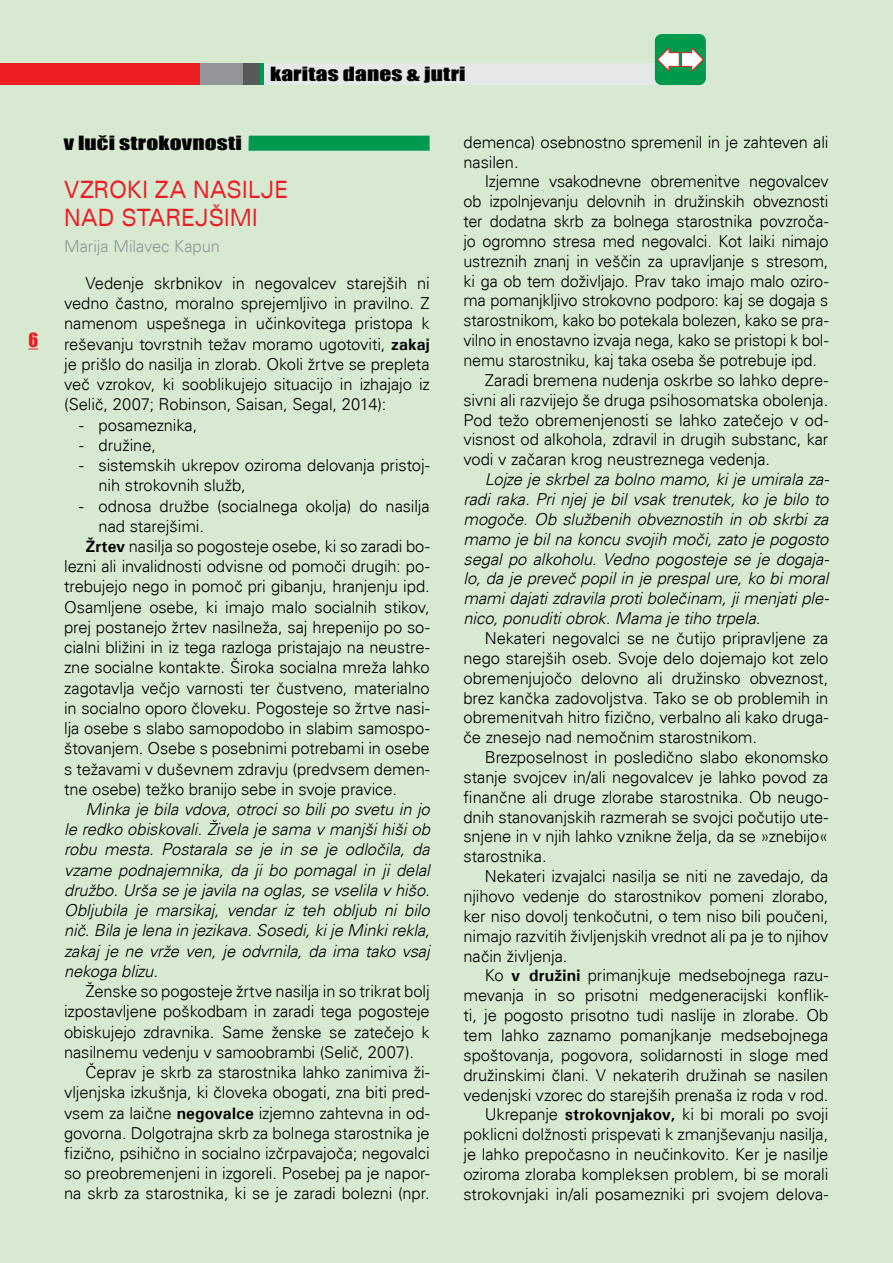
<style>
.page{position:relative;width:893px;height:1263px;background:#d8e9d2}
.page>*{position:absolute;margin:0;border:0;box-sizing:border-box;transform-origin:0 0}
.t1{font:expanded 24px "Univers";letter-spacing:.01em;color:#ed1d24;scale:.78 1}
.t2{font:18px "Impact";letter-spacing:.005em;color:#000;scale:1.3 1}
.t3{font:18px "Impact";color:#ed1d24}
.t4{font:300 16.5px/19.8px "Univers";letter-spacing:-.005em;color:#000;text-align:justify}
.t5{font:italic 300 16.5px/20.2px "Univers";letter-spacing:-.005em;color:#000;text-align:justify}
.t6{font:300 16.5px "Univers";letter-spacing:-.005em;color:#939598}
.s1{font-weight:700}
</style>
<div class="page">
<div style="left:0;top:64px;width:668px;height:21px;background:#e6e7e8"></div>
<div style="left:0;top:64px;width:259px;height:21px;background:#58595b"></div>
<div style="left:0;top:64px;width:242px;height:21px;background:#939598"></div>
<div style="left:0;top:64px;width:200px;height:21px;background:#ed1d24"></div>
<div style="left:655px;top:34px;width:51px;height:51px;background:#009a4e;border-radius:7px"></div>
<svg style="left:656px;top:46px;width:48px;height:27px"></svg>
<div style="left:248px;top:136px;width:182px;height:15px;background:#009a4e"></div>
<p class="t3" style="left:29px;top:326px;width:11px">6</p>
<p class="t2" style="left:270px;top:60px;width:152px">karitas danes &amp; jutri</p>
<p class="t2" style="left:64px;top:129px;width:138px">v luči strokovnosti</p>
<h1 class="t1" style="left:64px;top:175px;width:74px">VZROKI</h1>
<h1 class="t1" style="left:155px;top:175px;width:128px">ZA NASILJE</h1>
<h1 class="t1" style="left:64px;top:203px;width:22px">NAD</h1>
<h1 class="t1" style="left:121px;top:203px;width:174px">STAREJ ŠIMI</h1>
<p class="t6" style="left:64px;top:236px;width:157px">Marija Milavec Kapun</p>
<p class="t4" style="left:64px;top:273px;width:367px;line-height:20.2px;text-indent:21px">Vedenje skrbnikov in negovalcev starejših ni vedno častno, moralno sprejemljivo in pravilno. Z namenom uspešnega in učinkovitega pristopa k reševanju tovrstnih težav moramo ugotoviti, <span class="s1">zakaj </span>je prišlo do nasilja in zlorab. Okoli žrtve se prepleta več vzrokov, ki sooblikujejo situacijo in izhajajo iz (Selič, 2007; Robinson, Saisan, Segal, 2014):</p>
<p class="t4" style="left:79px;top:415px;width:120px">- posameznika,</p>
<p class="t4" style="left:79px;top:435px;width:78px">- družine,</p>
<p class="t4" style="left:99px;top:455px;width:333px;line-height:20.2px;text-indent:-20px">- sistemskih ukrepov oziroma delovanja pristoj&shy;nih strokovnih služb,</p>
<p class="t4" style="left:79px;top:496px;width:352px">- odnosa družbe (socialnega okolja) do nasilja</p>
<p class="t4" style="left:99px;top:516px;width:107px">nad starejšimi.</p>
<p class="t4" style="left:85px;top:536px;width:346px"><span class="s1">Žrtev</span> nasilja so pogosteje osebe, ki so zaradi bo-</p>
<p class="t4" style="left:64px;top:556px;width:367px">lezni ali invalidnosti odvisne od pomoči drugih: po-</p>
<p class="t4" style="left:64px;top:577px;width:367px">trebujejo nego in pomoč pri gibanju, hranjenju ipd.</p>
<p class="t4" style="left:64px;top:597px;width:367px">Osamljene osebe, ki imajo malo socialnih stikov,</p>
<p class="t4" style="left:64px;top:617px;width:367px">prej postanejo žrtev nasilneža, saj hrepenijo po so-</p>
<p class="t4" style="left:64px;top:637px;width:367px">cialni bližini in iz tega razloga pristajajo na neustre-</p>
<p class="t4" style="left:64px;top:658px;width:367px">zne socialne kontakte. Široka socialna mreža lahko</p>
<p class="t4" style="left:64px;top:678px;width:367px">zagotavlja večjo varnosti ter čustveno, materialno</p>
<p class="t4" style="left:64px;top:698px;width:367px">in socialno oporo človeku. Pogosteje so žrtve nasi-</p>
<p class="t4" style="left:64px;top:718px;width:367px">lja osebe s slabo samopodobo in slabim samospo-</p>
<p class="t4" style="left:64px;top:739px;width:367px">štovanjem. Osebe s posebnimi potrebami in osebe</p>
<p class="t4" style="left:64px;top:759px;width:367px">s težavami v duševnem zdravju (predvsem demen-</p>
<p class="t4" style="left:64px;top:779px;width:334px">tne osebe) težko branijo sebe in svoje pravice.</p>
<p class="t5" style="left:64px;top:799px;width:367px;text-indent:21px">Minka je bila vdova, otroci so bili po svetu in jo le redko obiskovali. Živela je sama v manjši hiši ob robu mesta. Postarala se je in se je odločila, da vzame podnajemnika, da ji bo pomagal in ji delal družbo. Urša se je javila na oglas, se vselila v hišo.<br>Obljubila je marsikaj, vendar iz teh obljub ni bilo nič. Bila je lena in jezikava. Sosedi, ki je Minki rekla, zakaj je ne vrže ven, je odvrnila, da ima tako vsaj nekoga blizu.</p>
<p class="t4" style="left:85px;top:981px;width:346px">Ženske so pogosteje žrtve nasilja in so trikrat bolj</p>
<p class="t4" style="left:64px;top:1001px;width:367px">izpostavljene poškodbam in zaradi tega pogosteje</p>
<p class="t4" style="left:64px;top:1022px;width:367px">obiskujejo zdravnika. Same ženske se zatečejo k</p>
<p class="t4" style="left:64px;top:1042px;width:351px">nasilnemu vedenju v samoobrambi (Selič, 2007).</p>
<p class="t4" style="left:85px;top:1062px;width:346px">Čeprav je skrb za starostnika lahko zanimiva ži-</p>
<p class="t4" style="left:64px;top:1082px;width:367px">vljenjska izkušnja, ki človeka obogati, zna biti pred-</p>
<p class="t4" style="left:64px;top:1103px;width:367px">vsem za laične <span class="s1">negovalce</span> izjemno zahtevna in od-</p>
<p class="t4" style="left:64px;top:1123px;width:367px">govorna. Dolgotrajna skrb za bolnega starostnika je</p>
<p class="t4" style="left:64px;top:1143px;width:367px">fizično, psihično in socialno izčrpavajoča; negovalci</p>
<p class="t4" style="left:64px;top:1163px;width:367px">so preobremenjeni in izgoreli. Posebej pa je napor-</p>
<p class="t4" style="left:64px;top:1184px;width:367px">na skrb za starostnika, ki se je zaradi bolezni (npr.</p>
<p class="t4" style="left:463px;top:132px;width:366px">demenca) osebnostno spremenil in je zahteven ali nasilen.</p>
<p class="t4" style="left:485px;top:172px;width:345px">Izjemne vsakodnevne obremenitve negovalcev</p>
<p class="t4" style="left:463px;top:191px;width:366px">ob izpolnjevanju delovnih in družinskih obveznosti</p>
<p class="t4" style="left:463px;top:211px;width:366px">ter dodatna skrb za bolnega starostnika povzroča-</p>
<p class="t4" style="left:463px;top:231px;width:366px">jo ogromno stresa med negovalci. Kot laiki nimajo</p>
<p class="t4" style="left:463px;top:251px;width:366px">ustreznih znanj in veščin za upravljanje s stresom,</p>
<p class="t4" style="left:463px;top:271px;width:366px">ki ga ob tem doživljajo. Prav tako imajo malo oziro-</p>
<p class="t4" style="left:463px;top:291px;width:366px">ma pomanjkljivo strokovno podporo: kaj se dogaja s</p>
<p class="t4" style="left:463px;top:310px;width:366px">starostnikom, kako bo potekala bolezen, kako se pra-</p>
<p class="t4" style="left:463px;top:330px;width:366px">vilno in enostavno izvaja nega, kako se pristopi k bol-</p>
<p class="t4" style="left:463px;top:350px;width:355px">nemu starostniku, kaj taka oseba še potrebuje ipd.</p>
<p class="t4" style="left:485px;top:370px;width:345px">Zaradi bremena nudenja oskrbe so lahko depre-</p>
<p class="t4" style="left:463px;top:390px;width:366px">sivni ali razvijejo še druga psihosomatska obolenja.</p>
<p class="t4" style="left:463px;top:410px;width:366px">Pod težo obremenjenosti se lahko zatečejo v od-</p>
<p class="t4" style="left:463px;top:430px;width:366px">visnost od alkohola, zdravil in drugih substanc, kar</p>
<p class="t4" style="left:463px;top:450px;width:308px">vodi v začaran krog neustreznega vedenja.</p>
<p class="t5" style="left:463px;top:469px;width:367px;line-height:19.8px;text-indent:21px">Lojze je skrbel za bolno mamo, ki je umirala za&shy;radi raka. Pri njej je bil vsak trenutek, ko je bilo to mogoče. Ob službenih obveznostih in ob skrbi za mamo je bil na koncu svojih moči, zato je pogosto segal po alkoholu. Vedno pogosteje se je dogaja&shy;lo, da je preveč popil in je prespal ure, ko bi moral mami dajati zdravila proti bolečinam, ji menjati ple&shy;nico, ponuditi obrok. Mama je tiho trpela.</p>
<p class="t4" style="left:463px;top:628px;width:366px;text-indent:21px">Nekateri negovalci se ne čutijo pripravljene za nego starejših oseb. Svoje delo dojemajo kot zelo obremenjujočo delovno ali družinsko obveznost, brez kančka zadovoljstva. Tako se ob problemih in obremenitvah hitro fizično, verbalno ali kako druga&shy;če znesejo nad nemočnim starostnikom.</p>
<p class="t4" style="left:463px;top:747px;width:366px;text-indent:21px">Brezposelnost in posledično slabo ekonomsko stanje svojcev in/ali negovalcev je lahko povod za finančne ali druge zlorabe starostnika. Ob neugo&shy;dnih stanovanjskih razmerah se svojci počutijo ute&shy;snjene in v njih lahko vznikne želja, da se »znebijo« starostnika.</p>
<p class="t4" style="left:463px;top:866px;width:366px;text-indent:21px">Nekateri izvajalci nasilja se niti ne zavedajo, da njihovo vedenje do starostnikov pomeni zlorabo, ker niso dovolj tenkočutni, o tem niso bili poučeni, nimajo razvitih življenjskih vrednot ali pa je to njihov način življenja.</p>
<p class="t4" style="left:463px;top:966px;width:366px;text-align:right">Ko <span class="s1">v družini</span> primanjkuje medsebojnega razu&shy;mevanja in so prisotni medgeneracijski konflik&shy;ti, je pogosto prisotno tudi naslije in zlorabe. Ob tem lahko zaznamo pomanjkanje medsebojnega spoštovanja, pogovora, solidarnosti in sloge med družinskimi člani. V nekaterih družinah se nasilen vedenjski vzorec do starejših prenaša iz roda v rod.<br>Ukrepanje <span class="s1">strokovnjakov,</span> ki bi morali po svoji poklicni dolžnosti prispevati k zmanjševanju nasilja, je lahko prepočasno in neučinkovito. Ker je nasilje oziroma zloraba kompleksen problem, bi se morali strokovnjaki in/ali posamezniki pri svojem delova-</p>
</div>
